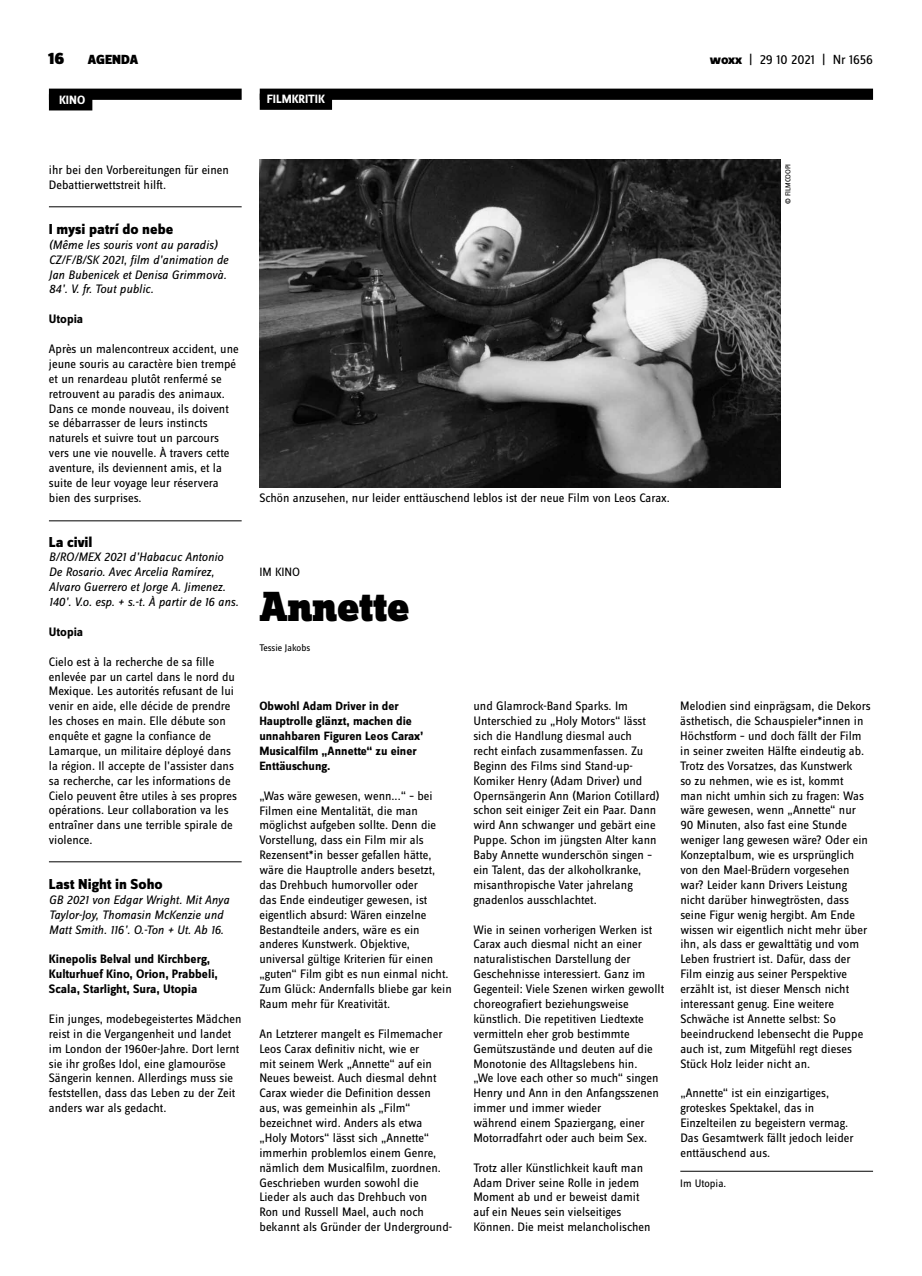
<style>
.page{position:relative;width:922px;height:1276px;background:#fff}
.page>*{position:absolute;margin:0;border:0;box-sizing:border-box;transform-origin:0 0}
.t1{font:900 43.75px "Zine Slab Dis";letter-spacing:-.005em;color:#000}
.t2{font:900 17.5px "Zine Sans Dis";color:#000}
.t3{font:800 15px "Zine Sans Dis";color:#000}
.t4{font:13.75px "Zine Sans Dis";color:#000}
.t5{font:900 13.75px "Zine Sans Dis";color:#000}
.t6{font:12.75px/14.9px "Zine Sans Dis";color:#000}
.t7{font:italic 12.75px/14.9px "Zine Sans Dis";color:#000}
.t8{font:700 12.75px/14.9px "Zine Sans Dis";color:#000}
.t9{font:700 12.5px/14.9px "Zine Sans Dis";color:#000}
.t10{font:700 12.5px "Zine Sans Dis";letter-spacing:-.01em;color:#fff}
.t11{font:12.5px "Zine Sans Dis";color:#000}
.t12{font:11.25px "Zine Sans Dis";color:#000}
.t13{font:10px "Zine Sans Dis";color:#000}
.t14{font:7.5px "Zine Sans Dis";color:#000}
.s1{font-weight:800}
</style>
<div class="page">
<div style="left:260px;top:89px;width:612px;height:11px;background:#000"></div>
<div style="left:260px;top:94px;width:72px;height:16px;background:#000"></div>
<img style="left:259px;top:159px;width:521px;height:328px">
<div style="left:49px;top:89px;width:192px;height:11px;background:#000"></div>
<hr style="left:49px;top:207px;width:192px;height:1px;background:#000">
<hr style="left:49px;top:520px;width:192px;height:1px;background:#000">
<hr style="left:49px;top:861px;width:192px;height:1px;background:#000">
<div style="left:49px;top:94px;width:43px;height:16px;background:#000"></div>
<hr style="left:680px;top:1171px;width:192px;height:1px;background:#000">
<h2 class="t2" style="left:48px;top:49px;width:18px">16</h2>
<p class="t5" style="left:88px;top:52px;width:52px">AGENDA</p>
<p class="t4" style="left:709px;top:53px;width:165px"><span class="s1">woxx</span> | 29 10 2021 | Nr 1656</p>
<p class="t10" style="left:267px;top:93px;width:60px">FILMKRITIK</p>
<p class="t10" style="left:59px;top:93px;width:28px">KINO</p>
<p class="t6" style="left:49px;top:163px;width:181px">ihr bei den Vorbereitungen für einen<br>Debattierwettstreit hilft.</p>
<p class="t3" style="left:49px;top:221px;width:126px">I mysi patrí do nebe</p>
<p class="t7" style="left:49px;top:237px;width:181px">(Même les souris vont au paradis)<br>CZ/F/B/SK 2021, film d’animation de<br>Jan Bubenicek et Denisa Grimmovà.<br>84’. V. fr. Tout public.</p>
<p class="t8" style="left:49px;top:312px;width:36px">Utopia</p>
<p class="t6" style="left:49px;top:342px;width:191px">Après un malencontreux accident, une jeune souris au caractère bien trempé et un renardeau plutôt renfermé se retrouvent au paradis des animaux.<br>Dans ce monde nouveau, ils doivent se débarrasser de leurs instincts naturels et suivre tout un parcours vers une vie nouvelle. À travers cette aventure, ils deviennent amis, et la suite de leur voyage leur réservera bien des surprises.</p>
<p class="t3" style="left:49px;top:533px;width:45px">La civil</p>
<p class="t7" style="left:49px;top:550px;width:191px">B/RO/MEX 2021 d’Habacuc Antonio De Rosario. Avec Arcelia Ramírez, Alvaro Guerrero et Jorge A. Jimenez.<br>140’. V.o. esp. + s.-t. À partir de 16 ans.</p>
<p class="t8" style="left:49px;top:625px;width:36px">Utopia</p>
<p class="t6" style="left:49px;top:654px;width:190px">Cielo est à la recherche de sa fille enlevée par un cartel dans le nord du Mexique. Les autorités refusant de lui venir en aide, elle décide de prendre les choses en main. Elle débute son enquête et gagne la confiance de Lamarque, un militaire déployé dans la région. Il accepte de l’assister dans sa recherche, car les informations de Cielo peuvent être utiles à ses propres opérations. Leur collaboration va les entraîner dans une terrible spirale de violence.</p>
<p class="t3" style="left:49px;top:876px;width:115px">Last Night in Soho</p>
<p class="t7" style="left:49px;top:892px;width:182px">GB 2021 von Edgar Wright. Mit Anya<br>Taylor-Joy, Thomasin McKenzie und<br>Matt Smith. 116’. O.-Ton + Ut. Ab 16.</p>
<p class="t8" style="left:49px;top:952px;width:170px">Kinepolis Belval und Kirchberg,<br>Kulturhuef Kino, Orion, Prabbeli,<br>Scala, Starlight, Sura, Utopia</p>
<p class="t6" style="left:49px;top:1011px;width:194px">Ein junges, modebegeistertes Mädchen reist in die Vergangenheit und landet im London der 1960er-Jahre. Dort lernt sie ihr großes Idol, eine glamouröse Sängerin kennen. Allerdings muss sie feststellen, dass das Leben zu der Zeit anders war als gedacht.</p>
<p class="t14" style="left:784px;top:204px;width:41px;rotate:-90deg">© Filmcoopi</p>
<p class="t6" style="left:259px;top:491px;width:412px">Schön anzusehen, nur leider enttäuschend leblos ist der neue Film von Leos Carax.</p>
<p class="t11" style="left:259px;top:566px;width:29px">Im Kino</p>
<h1 class="t1" style="left:259px;top:583px;width:152px">Annette</h1>
<p class="t13" style="left:259px;top:643px;width:52px">Tessie Jakobs</p>
<p class="t9" style="left:259px;top:699px;width:166px">Obwohl Adam Driver in der<br>Hauptrolle glänzt, machen die unnahbaren Figuren Leos Carax’<br>Musicalfilm „Annette“ zu einer<br>Enttäuschung.</p>
<p class="t6" style="left:259px;top:788px;width:194px">„Was wäre gewesen, wenn...“ – bei Filmen eine Mentalität, die man möglichst aufgeben sollte. Denn die Vorstellung, dass ein Film mir als Rezensent*in besser gefallen hätte, wäre die Hauptrolle anders besetzt, das Drehbuch humorvoller oder<br>das Ende eindeutiger gewesen, ist eigentlich absurd: Wären einzelne Bestandteile anders, wäre es ein anderes Kunstwerk. Objektive, universal gültige Kriterien für einen „guten“ Film gibt es nun einmal nicht.<br>Zum Glück: Andernfalls bliebe gar kein Raum mehr für Kreativität.</p>
<p class="t6" style="left:259px;top:1026px;width:194px">An Letzterer mangelt es Filmemacher Leos Carax definitiv nicht, wie er<br>mit seinem Werk „Annette“ auf ein Neues beweist. Auch diesmal dehnt Carax wieder die Definition dessen aus, was gemeinhin als „Film“ bezeichnet wird. Anders als etwa „Holy Motors“ lässt sich „Annette“ immerhin problemlos einem Genre, nämlich dem Musicalfilm, zuordnen.<br>Geschrieben wurden sowohl die Lieder als auch das Drehbuch von<br>Ron und Russell Mael, auch noch bekannt als Gründer der Underground-</p>
<p class="t6" style="left:473px;top:699px;width:187px">und Glamrock-Band Sparks. Im Unterschied zu „Holy Motors“ lässt sich die Handlung diesmal auch recht einfach zusammenfassen. Zu Beginn des Films sind Stand-up-Komiker Henry (Adam Driver) und Opernsängerin Ann (Marion Cotillard) schon seit einiger Zeit ein Paar. Dann wird Ann schwanger und gebärt eine Puppe. Schon im jüngsten Alter kann Baby Annette wunderschön singen – ein Talent, das der alkoholkranke, misanthropische Vater jahrelang gnadenlos ausschlachtet.</p>
<p class="t6" style="left:473px;top:922px;width:192px">Wie in seinen vorherigen Werken ist Carax auch diesmal nicht an einer naturalistischen Darstellung der Geschehnisse interessiert. Ganz im Gegenteil: Viele Szenen wirken gewollt choreografiert beziehungsweise künstlich. Die repetitiven Liedtexte vermitteln eher grob bestimmte Gemütszustände und deuten auf die Monotonie des Alltagslebens hin.<br>„We love each other so much“ singen Henry und Ann in den Anfangsszenen immer und immer wieder<br>während einem Spaziergang, einer Motorradfahrt oder auch beim Sex.</p>
<p class="t6" style="left:473px;top:1160px;width:179px">Trotz aller Künstlichkeit kauft man Adam Driver seine Rolle in jedem Moment ab und er beweist damit auf ein Neues sein vielseitiges Können. Die meist melancholischen</p>
<p class="t6" style="left:680px;top:699px;width:192px">Melodien sind einprägsam, die Dekors ästhetisch, die Schauspieler*innen in Höchstform – und doch fällt der Film in seiner zweiten Hälfte eindeutig ab.<br>Trotz des Vorsatzes, das Kunstwerk<br>so zu nehmen, wie es ist, kommt<br>man nicht umhin sich zu fragen: Was wäre gewesen, wenn „Annette“ nur 90 Minuten, also fast eine Stunde weniger lang gewesen wäre? Oder ein Konzeptalbum, wie es ursprünglich von den Mael-Brüdern vorgesehen war? Leider kann Drivers Leistung nicht darüber hinwegtrösten, dass seine Figur wenig hergibt. Am Ende wissen wir eigentlich nicht mehr über ihn, als dass er gewalttätig und vom Leben frustriert ist. Dafür, dass der Film einzig aus seiner Perspektive erzählt ist, ist dieser Mensch nicht interessant genug. Eine weitere Schwäche ist Annette selbst: So beeindruckend lebensecht die Puppe auch ist, zum Mitgefühl regt dieses Stück Holz leider nicht an.</p>
<p class="t6" style="left:680px;top:1086px;width:175px">„Annette“ ist ein einzigartiges, groteskes Spektakel, das in<br>Einzelteilen zu begeistern vermag.<br>Das Gesamtwerk fällt jedoch leider enttäuschend aus.</p>
<p class="t12" style="left:680px;top:1177px;width:47px">Im Utopia.</p>
</div>
